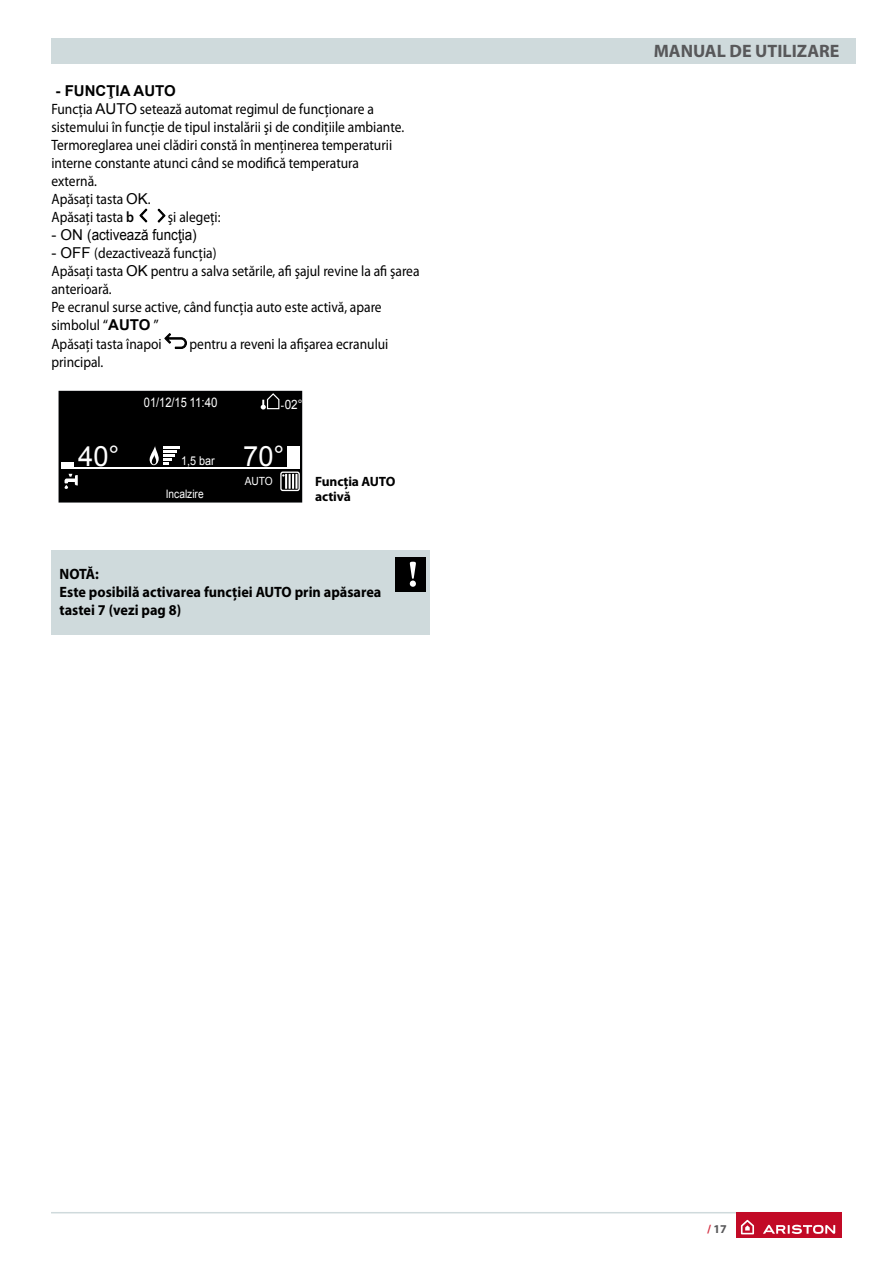
<style>
.page{position:relative;width:893px;height:1263px;background:#fff}
.page>*{position:absolute;margin:0;border:0;box-sizing:border-box;transform-origin:0 0}
.t1{font:27.9px "Arial";color:#fff}
.t2{font:700 18px "Myriad Pro";color:#58585a}
.t3{font:15px/18px "Myriad Pro";color:#000;scale:.9 1}
.t4{font:700 15px/18px "Myriad Pro";color:#000;scale:.95 1}
.t5{font:15px "Arial";color:#000}
.t6{font:700 15px "Arial";color:#000}
.t7{font:700 13.5px/15px "Myriad Pro";letter-spacing:-.01em;color:#000}
.t8{font:13.2px "Arial";color:#fff;scale:.84 1}
.t9{font:12.9px "Arial";color:#fff;scale:.91 1}
.t10{font:12.15px "Arial";color:#fff;scale:.89 1}
.t11{font:700 12px "Myriad Pro";color:#58585a}
.t12{font:11.7px "Arial";color:#fff;scale:.87 1}
.t13{font:11.25px "Arial";color:#fff;scale:.9 1}
.s1{font-family:"Arial"}
.s2{font-weight:600}
.s3{font-family:"Arial";font-weight:700}
.s4{color:#d43345}
</style>
<div class="page">
<hr style="left:51px;top:1212px;width:791px;height:1px;background:#cfdadc">
<div style="left:736px;top:1212px;width:106px;height:26px;background:#c20a26"></div>
<svg style="left:741px;top:1220px;width:13px;height:14px"></svg>
<svg style="left:763px;top:1225px;width:72px;height:9px"></svg>
<div style="left:51px;top:38px;width:804px;height:26px;background:#cfdadc"></div>
<div style="left:59px;top:391px;width:243px;height:111px;background:#000"></div>
<svg style="left:261px;top:393px;width:23px;height:17px"></svg>
<hr style="left:61px;top:467px;width:239px;height:2px;background:#fff">
<div style="left:61px;top:463px;width:13px;height:5px;background:#fff"></div>
<div style="left:287px;top:446px;width:13px;height:22px;background:#fff"></div>
<svg style="left:149px;top:446px;width:25px;height:19px"></svg>
<hr style="left:163px;top:450px;width:14px;height:3px;background:#fff">
<hr style="left:163px;top:446px;width:17px;height:3px;background:#fff">
<div style="left:280px;top:471px;width:20px;height:20px;border:1px solid #fff;border-radius:2px"></div>
<svg style="left:64px;top:474px;width:14px;height:15px"></svg>
<svg style="left:282px;top:474px;width:15px;height:15px"></svg>
<svg style="left:139px;top:209px;width:8px;height:13px"></svg>
<svg style="left:158px;top:209px;width:7px;height:14px"></svg>
<svg style="left:164px;top:333px;width:23px;height:16px"></svg>
<div style="left:51px;top:550px;width:378px;height:84px;background:#cfdadc"></div>
<div style="left:396px;top:557px;width:30px;height:34px;background:#000"></div>
<svg style="left:410px;top:562px;width:6px;height:25px"></svg>
<p class="t6" style="left:56px;top:81px;width:122px">- FUNCŢIA AUTO</p>
<p class="t3" style="left:51px;top:101px;width:393px">Funcţia <span class="s1">AUTO</span> setează automat regimul de funcţionare a sistemului în funcţie de tipul instalării şi de condiţiile ambiante.<br>Termoreglarea unei clădiri constă în menţinerea temperaturii interne constante atunci când se modifică temperatura externă.<br>Apăsaţi tasta <span class="s1">OK</span>.<br>Apăsaţi tasta <span class="s2">b</span></p>
<p class="t3" style="left:168px;top:209px;width:60px">şi alegeţi:</p>
<p class="t5" style="left:51px;top:225px;width:147px">- ON (activează funcţia)</p>
<p class="t3" style="left:51px;top:244px;width:411px"><span class="s1">- OFF</span> (dezactivează funcţia)<br>Apăsaţi tasta <span class="s1">OK</span> pentru a salva setările, afi şajul revine la afi şarea anterioară.<br>Pe ecranul surse active, când funcţia auto este activă, apare simbolul “<span class="s3">AUTO</span> ”<br>Apăsaţi tasta înapoi</p>
<p class="t3" style="left:190px;top:335px;width:222px">pentru a reveni la afişarea ecranului</p>
<p class="t3" style="left:51px;top:353px;width:59px">principal.</p>
<p class="t8" style="left:144px;top:393px;width:89px">01/12/15 11:40</p>
<p class="t9" style="left:285px;top:396px;width:21px">02°</p>
<h1 class="t1" style="left:78px;top:438px;width:43px">40°</h1>
<h1 class="t1" style="left:243px;top:438px;width:43px">70°</h1>
<p class="t10" style="left:181px;top:453px;width:39px">1,5 bar</p>
<p class="t12" style="left:166px;top:487px;width:45px">Incalzire</p>
<p class="t13" style="left:245px;top:474px;width:33px">AUTO</p>
<p class="t7" style="left:315px;top:475px;width:82px">Funcția AUTO activă</p>
<p class="t4" style="left:60px;top:565px;width:340px">NOTĂ:<br>Este posibilă activarea funcției AUTO prin apăsarea tastei 7 (vezi pag 8)</p>
<p class="t2" style="left:654px;top:41px;width:187px">MANUAL DE UTILIZARE</p>
<p class="t11" style="left:707px;top:1222px;width:21px"><span class="s4">/</span> 17</p>
</div>
